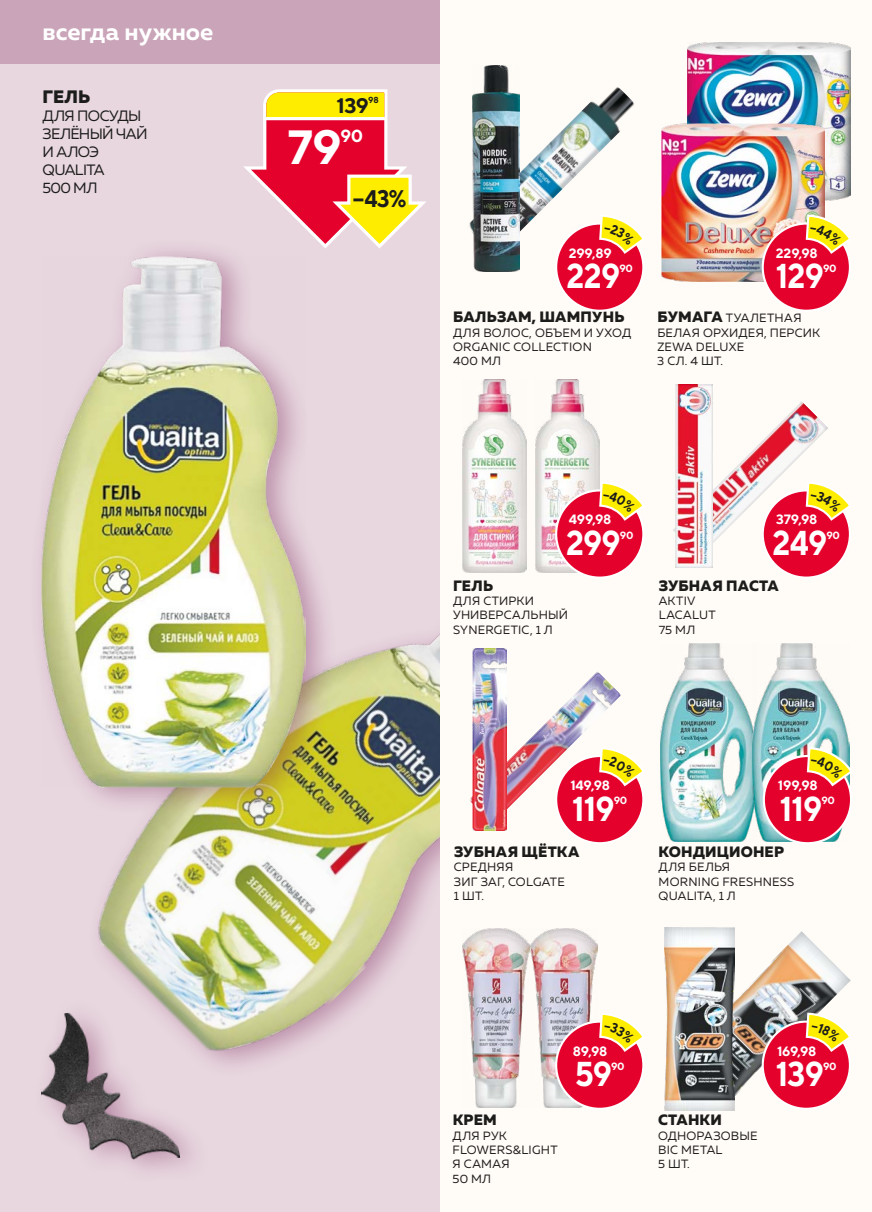
<style>
.page{position:relative;width:872px;height:1212px;background:#fff}
.page>*{position:absolute;margin:0;border:0;box-sizing:border-box;transform-origin:0 0}
.t1{font:700 48px "TT Norms";color:#fff}
.t2{font:700 34.5px "TT Norms";letter-spacing:-.025em;color:#fff;scale:.9 1}
.t3{font:700 24px "Muller";color:#fff}
.t4{font:700 24px "TT Norms";color:#1c1c1b;scale:.9 1}
.t5{font:700 21px "TT Norms";color:#1c1c1b}
.t6{font:800 18px "Muller";color:#1c1c1b}
.t7{font:700 17.55px "TT Norms";color:#fff}
.t8{font:800 15px "Muller";letter-spacing:.01em;color:#1c1c1b}
.t9{font:15px/18px "Muller";letter-spacing:-.045em;color:#1c1c1b}
.t10{font:700 13.5px "TT Norms";letter-spacing:-.015em;color:#fff}
.t11{font:12px/14.4px "Muller";letter-spacing:.02em;color:#1c1c1b}
.t12{font:700 10.5px "TT Norms";letter-spacing:-.025em;color:#fff}
.t13{font:700 8.7px "TT Norms";color:#1c1c1b}
.s1{font-weight:800;font-size:15px}
</style>
<div class="page">
<div style="left:0;top:64px;width:440px;height:1148px;background:#e8d7df"></div>
<img style="left:97px;top:633px;width:343px;height:434px">
<div style="left:29px;top:238px;width:309px;height:577px;background:#772057;opacity:.4"></div>
<img style="left:42px;top:256px;width:263px;height:532px">
<div style="left:0;top:0;width:440px;height:64px;background:#caa4b8"></div>
<svg style="left:239px;top:89px;width:187px;height:162px"></svg>
<hr style="left:265px;top:117px;width:120px;height:3px;background:#fff">
<div style="left:440px;top:0;width:432px;height:1212px;background:#fffbf7"></div>
<svg style="left:762px;top:490px;width:88px;height:88px"></svg>
<div style="left:556px;top:756px;width:87px;height:87px;background:#e4022d;border-radius:50%"></div>
<img style="left:469px;top:87px;width:165px;height:146px">
<div style="left:556px;top:224px;width:87px;height:87px;background:#e4022d;border-radius:50%"></div>
<div style="left:555px;top:222px;width:89px;height:90px;border:2px solid #fff;border-radius:50%"></div>
<img style="left:688px;top:42px;width:162px;height:159px">
<img style="left:661px;top:123px;width:163px;height:159px">
<div style="left:762px;top:224px;width:88px;height:87px;background:#e4022d;border-radius:50%"></div>
<div style="left:761px;top:222px;width:90px;height:90px;border:2px solid #fff;border-radius:50%"></div>
<img style="left:462px;top:379px;width:64px;height:193px">
<img style="left:535px;top:379px;width:64px;height:193px">
<img style="left:473px;top:65px;width:47px;height:206px">
<div style="left:556px;top:490px;width:87px;height:88px;background:#e4022d;border-radius:50%"></div>
<div style="left:555px;top:489px;width:89px;height:90px;border:2px solid #fff;border-radius:50%"></div>
<img style="left:673px;top:401px;width:155px;height:156px">
<img style="left:675px;top:385px;width:38px;height:182px">
<img style="left:470px;top:671px;width:151px;height:152px">
<img style="left:472px;top:648px;width:34px;height:182px">
<img style="left:660px;top:644px;width:93px;height:197px">
<img style="left:753px;top:644px;width:96px;height:197px">
<div style="left:764px;top:756px;width:87px;height:87px;background:#e4022d;border-radius:50%"></div>
<div style="left:762px;top:755px;width:90px;height:89px;border:2px solid #fff;border-radius:50%"></div>
<img style="left:734px;top:931px;width:116px;height:179px">
<img style="left:462px;top:928px;width:135px;height:180px">
<div style="left:762px;top:1021px;width:88px;height:88px;background:#e4022d;border-radius:50%"></div>
<div style="left:761px;top:1020px;width:90px;height:90px;border:2px solid #fff;border-radius:50%"></div>
<img style="left:665px;top:928px;width:69px;height:183px">
<div style="left:556px;top:1021px;width:87px;height:88px;background:#e4022d;border-radius:50%"></div>
<div style="left:555px;top:1020px;width:89px;height:90px;border:2px solid #fff;border-radius:50%"></div>
<div style="left:30px;top:996px;width:182px;height:190px;background:#772057;opacity:.4"></div>
<img style="left:30px;top:1000px;width:150px;height:175px">
<svg style="left:804px;top:480px;width:46px;height:94px"></svg>
<svg style="left:598px;top:746px;width:45px;height:93px"></svg>
<svg style="left:598px;top:213px;width:46px;height:94px"></svg>
<svg style="left:804px;top:213px;width:47px;height:94px"></svg>
<svg style="left:598px;top:480px;width:46px;height:94px"></svg>
<svg style="left:805px;top:746px;width:47px;height:93px"></svg>
<svg style="left:804px;top:1011px;width:47px;height:94px"></svg>
<svg style="left:598px;top:1015px;width:46px;height:90px"></svg>
<h3 class="t3" style="left:43px;top:17px;width:172px">всегда нужное</h3>
<h3 class="t6" style="left:43px;top:86px;width:49px">ГЕЛЬ</h3>
<p class="t9" style="left:43px;top:107px;width:106px">ДЛЯ ПОСУДЫ<br>ЗЕЛЁНЫЙ ЧАЙ<br>И АЛОЭ<br>QUALITA<br>500 МЛ</p>
<h3 class="t5" style="left:336px;top:92px;width:34px">139</h3>
<p class="t13" style="left:368px;top:95px;width:12px">98</p>
<h1 class="t1" style="left:287px;top:117px;width:56px">79</h1>
<h3 class="t7" style="left:340px;top:125px;width:24px">90</h3>
<h3 class="t4" style="left:353px;top:183px;width:61px">−43%</h3>
<p class="t10" style="left:568px;top:244px;width:45px">299,89</p>
<p class="t10" style="left:775px;top:244px;width:43px">229,98</p>
<h2 class="t2" style="left:566px;top:254px;width:61px">229</h2>
<p class="t12" style="left:619px;top:261px;width:15px">90</p>
<h2 class="t2" style="left:776px;top:254px;width:55px">129</h2>
<p class="t12" style="left:823px;top:261px;width:15px">90</p>
<p class="t8" style="left:453px;top:308px;width:173px">БАЛЬЗАМ, ШАМПУНЬ</p>
<p class="t11" style="left:453px;top:325px;width:180px">ДЛЯ ВОЛОС, ОБЪЕМ И УХОД<br>ORGANIC COLLECTION<br>400 МЛ</p>
<p class="t11" style="left:657px;top:311px;width:164px"><span class="s1">БУМАГА</span> ТУАЛЕТНАЯ<br>БЕЛАЯ ОРХИДЕЯ, ПЕРСИК<br>ZEWA DELUXE<br>3 СЛ. 4 ШТ.</p>
<p class="t10" style="left:569px;top:511px;width:44px">499,98</p>
<p class="t10" style="left:776px;top:511px;width:43px">379,98</p>
<h2 class="t2" style="left:566px;top:521px;width:62px">299</h2>
<p class="t12" style="left:620px;top:528px;width:15px">90</p>
<h2 class="t2" style="left:772px;top:521px;width:62px">249</h2>
<p class="t12" style="left:826px;top:528px;width:15px">90</p>
<p class="t8" style="left:453px;top:576px;width:41px">ГЕЛЬ</p>
<p class="t11" style="left:453px;top:593px;width:116px">ДЛЯ СТИРКИ<br>УНИВЕРСАЛЬНЫЙ<br>SYNERGETIC, 1 Л</p>
<p class="t8" style="left:659px;top:576px;width:121px">ЗУБНАЯ ПАСТА</p>
<p class="t11" style="left:658px;top:593px;width:59px">AKTIV<br>LACALUT<br>75 МЛ</p>
<p class="t10" style="left:570px;top:777px;width:41px">149,98</p>
<p class="t10" style="left:778px;top:777px;width:41px">199,98</p>
<h2 class="t2" style="left:572px;top:787px;width:49px">119</h2>
<p class="t12" style="left:614px;top:794px;width:15px">90</p>
<h2 class="t2" style="left:780px;top:787px;width:49px">119</h2>
<p class="t12" style="left:821px;top:794px;width:15px">90</p>
<p class="t8" style="left:454px;top:842px;width:127px">ЗУБНАЯ ЩЁТКА</p>
<p class="t11" style="left:454px;top:860px;width:112px">СРЕДНЯЯ<br>ЗИГ ЗАГ, COLGATE<br>1 ШТ.</p>
<p class="t8" style="left:658px;top:842px;width:127px">КОНДИЦИОНЕР</p>
<p class="t11" style="left:658px;top:860px;width:137px">ДЛЯ БЕЛЬЯ<br>MORNING FRESHNESS<br>QUALITA, 1 Л</p>
<p class="t8" style="left:452px;top:1110px;width:46px">КРЕМ</p>
<p class="t11" style="left:452px;top:1128px;width:106px">ДЛЯ РУК<br>FLOWERS&amp;LIGHT<br>Я САМАЯ<br>50 МЛ</p>
<p class="t10" style="left:573px;top:1042px;width:36px">89,98</p>
<h2 class="t2" style="left:575px;top:1052px;width:43px">59</h2>
<p class="t12" style="left:611px;top:1059px;width:15px">90</p>
<p class="t8" style="left:658px;top:1110px;width:65px">СТАНКИ</p>
<p class="t11" style="left:658px;top:1128px;width:101px">ОДНОРАЗОВЫЕ<br>BIC METAL<br>5 ШТ.</p>
<p class="t10" style="left:777px;top:1042px;width:41px">169,98</p>
<h2 class="t2" style="left:776px;top:1052px;width:55px">139</h2>
<p class="t12" style="left:823px;top:1059px;width:15px">90</p>
</div>
